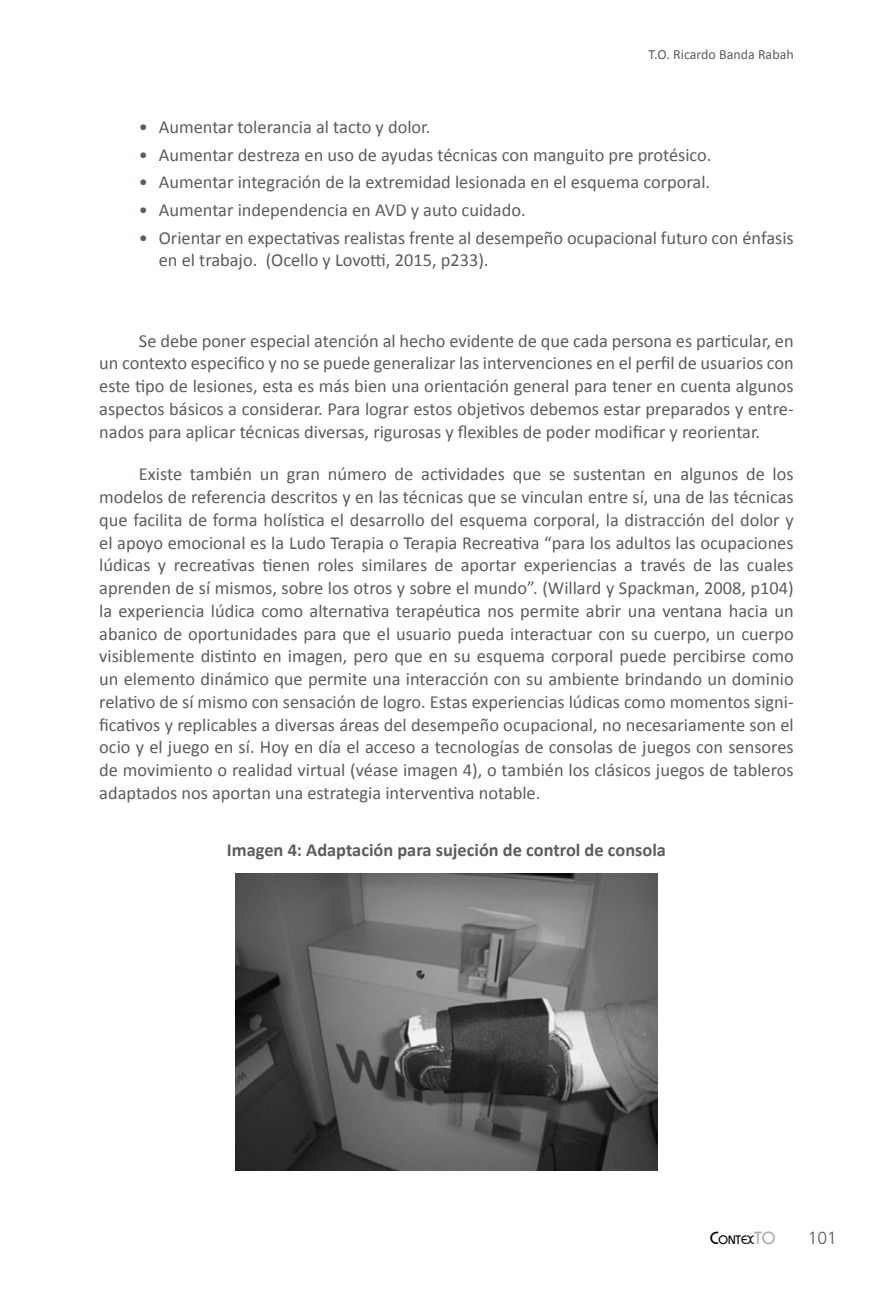
<style>
.page{position:relative;width:893px;height:1290px;background:#fff}
.page>*{position:absolute;margin:0;border:0;box-sizing:border-box;transform-origin:0 0}
.t1{font:18.38px/22.8px "Calibri";color:#585e5c;text-align:justify}
.t2{font:700 18.38px "Calibri";color:#585e5c}
.t3{font:300 17.5px "Frutiger LT";color:#585e5c}
.t4{font:14px "Calibri";color:#585e5c}
.t5{font:12.25px "Bahamas Plain";color:#000}
.s1{font-size:17.5px}
.s2{font-size:17.5px;color:#a9afb0}
</style>
<div class="page">
<img style="left:236px;top:873px;width:421px;height:297px">
<p class="t4" style="left:649px;top:45px;width:147px">T.O. Ricardo Banda Rabah</p>
<p class="t1" style="left:139px;top:115px;width:293px">• Aumentar tolerancia al tacto y dolor.</p>
<p class="t1" style="left:139px;top:143px;width:574px">• Aumentar destreza en uso de ayudas técnicas con manguito pre protésico.</p>
<p class="t1" style="left:139px;top:171px;width:573px">• Aumentar integración de la extremidad lesionada en el esquema corporal.</p>
<p class="t1" style="left:139px;top:199px;width:388px">• Aumentar independencia en AVD y auto cuidado.</p>
<p class="t1" style="left:159px;top:226px;width:636px;text-indent:-20px">• Orientar en expectativas realistas frente al desempeño ocupacional futuro con énfasis en el trabajo. (Ocello y Lovotti, 2015, p233).</p>
<p class="t1" style="left:99px;top:329px;width:696px;text-indent:40px">Se debe poner especial atención al hecho evidente de que cada persona es particular, en un contexto especifico y no se puede generalizar las intervenciones en el perfil de usuarios con este tipo de lesiones, esta es más bien una orientación general para tener en cuenta algunos aspectos básicos a considerar. Para lograr estos objetivos debemos estar preparados y entre&shy;nados para aplicar técnicas diversas, rigurosas y flexibles de poder modificar y reorientar.</p>
<p class="t1" style="left:99px;top:463px;width:696px;text-indent:40px">Existe también un gran número de actividades que se sustentan en algunos de los modelos de referencia descritos y en las técnicas que se vinculan entre sí, una de las técnicas que facilita de forma holística el desarrollo del esquema corporal, la distracción del dolor y el apoyo emocional es la Ludo Terapia o Terapia Recreativa “para los adultos las ocupaciones lúdicas y recreativas tienen roles similares de aportar experiencias a través de las cuales aprenden de sí mismos, sobre los otros y sobre el mundo”. (Willard y Spackman, 2008, p104) la experiencia lúdica como alternativa terapéutica nos permite abrir una ventana hacia un abanico de oportunidades para que el usuario pueda interactuar con su cuerpo, un cuerpo visiblemente distinto en imagen, pero que en su esquema corporal puede percibirse como un elemento dinámico que permite una interacción con su ambiente brindando un dominio relativo de sí mismo con sensación de logro. Estas experiencias lúdicas como momentos signi&shy;ficativos y replicables a diversas áreas del desempeño ocupacional, no necesariamente son el ocio y el juego en sí. Hoy en día el acceso a tecnologías de consolas de juegos con sensores de movimiento o realidad virtual (véase imagen 4), o también los clásicos juegos de tableros adaptados nos aportan una estrategia interventiva notable.</p>
<p class="t2" style="left:227px;top:838px;width:441px">Imagen 4: Adaptación para sujeción de control de consola</p>
<p class="t5" style="left:710px;top:1233px;width:56px"><span class="s1">C</span>ONTEX<span class="s2">TO</span></p>
<p class="t3" style="left:808px;top:1228px;width:31px">101</p>
</div>
